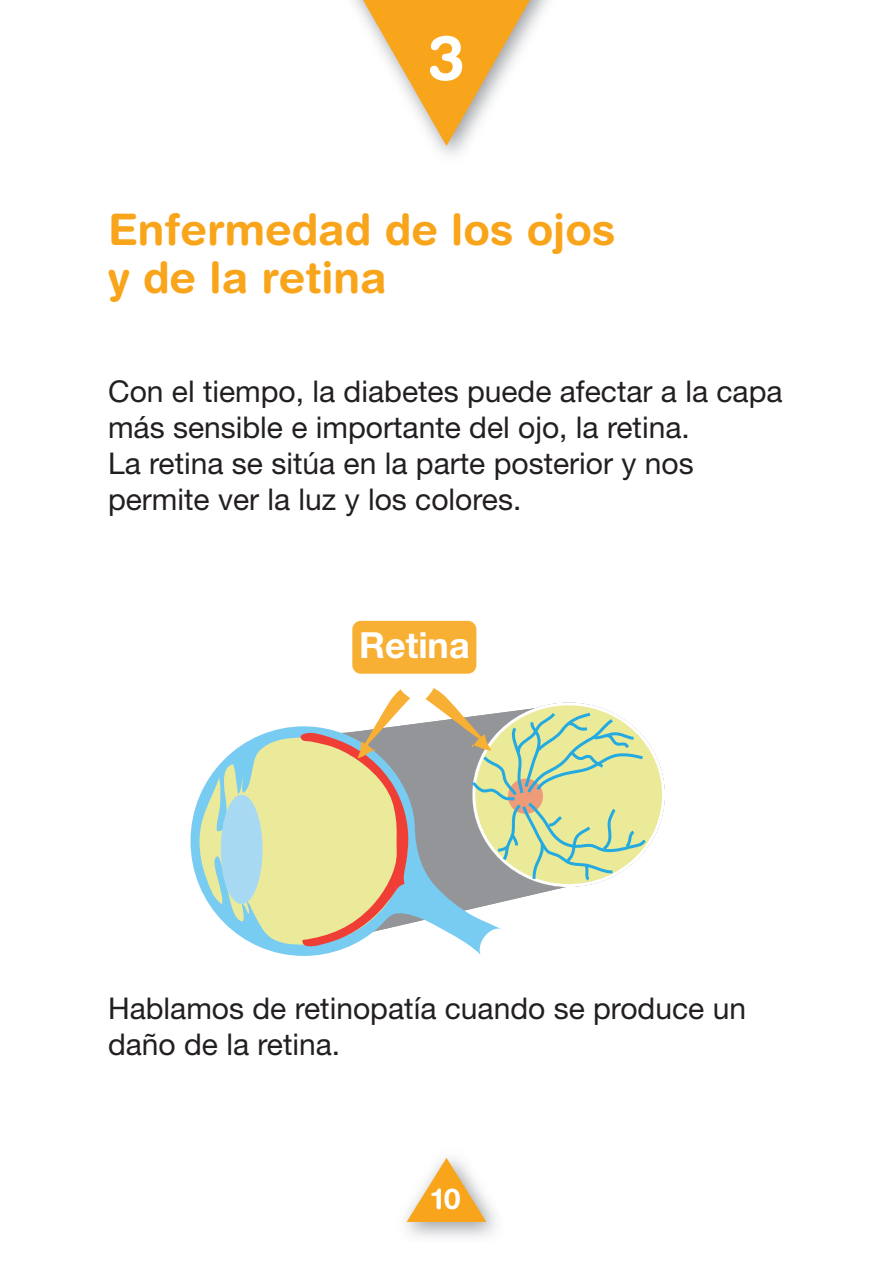
<style>
.page{position:relative;width:893px;height:1276px;background:#fff}
.page>*{position:absolute;margin:0;border:0;box-sizing:border-box;transform-origin:0 0}
.t1{font:700 62.4px "Helvetica Rounded LT Std";color:#fff}
.t2{font:700 43.5px/48px "Helvetica Rounded LT Std";color:#f9a51b}
.t3{font:700 36px "Helvetica Neue LT Std";color:#fff}
.t4{font:30px/36px "Helvetica Neue LT Std";color:#231f20}
.t5{font:700 28.8px "Helvetica Rounded LT Std";color:#fff}
</style>
<div class="page">
<svg style="left:363px;top:0;width:167px;height:146px"></svg>
<svg style="left:407px;top:1157px;width:79px;height:65px"></svg>
<div style="left:352px;top:621px;width:124px;height:52px;background:#f7b033;border-radius:9px"></div>
<svg style="left:410px;top:722px;width:156px;height:180px"></svg>
<svg style="left:190px;top:726px;width:312px;height:230px"></svg>
<svg style="left:480px;top:924px;width:22px;height:32px"></svg>
<svg style="left:425px;top:687px;width:239px;height:198px"></svg>
<svg style="left:199px;top:689px;width:211px;height:262px"></svg>
<h1 class="t1" style="left:428px;top:20px;width:39px">3</h1>
<h2 class="t2" style="left:108px;top:204px;width:509px">Enfermedad de los ojos y de la retina</h2>
<p class="t4" style="left:108px;top:373px;width:676px">Con el tiempo, la diabetes puede afectar a la capa más sensible e importante del ojo, la retina.<br>La retina se sitúa en la parte posterior y nos permite ver la luz y los colores.</p>
<p class="t3" style="left:359px;top:623px;width:112px">Retina</p>
<p class="t4" style="left:108px;top:990px;width:639px">Hablamos de retinopatía cuando se produce un daño de la retina.</p>
<p class="t5" style="left:432px;top:1180px;width:31px">10</p>
</div>
